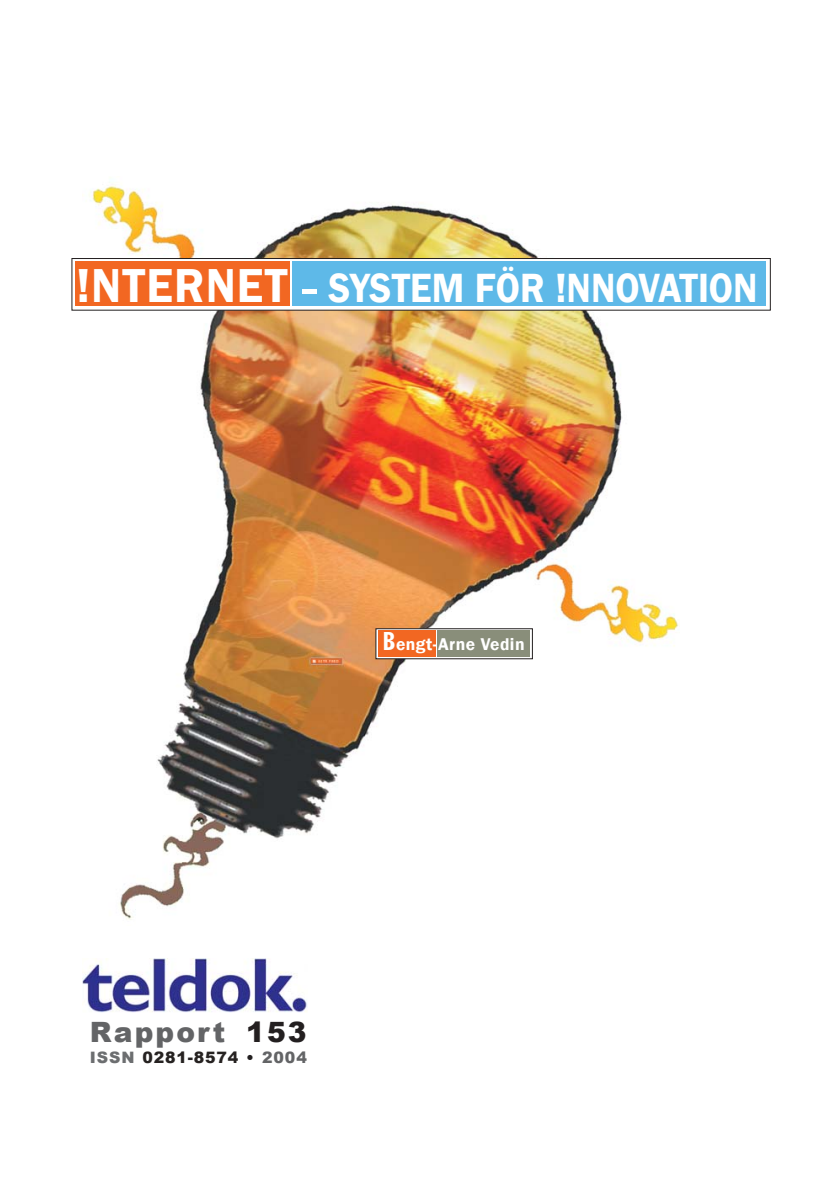
<style>
.page{position:relative;width:819px;height:1201px;background:#fff}
.page>*{position:absolute;margin:0;border:0;box-sizing:border-box;transform-origin:0 0}
.t1{font:42px "Franklin Gothic Demi";color:#fff;scale:1.5 1}
.t2{font:900 28px "Arial";letter-spacing:.075em;color:#636466}
.t3{font:17.5px "Franklin Gothic Demi";letter-spacing:.025em;color:#fff}
.t4{font:900 15.75px "Arial";letter-spacing:.05em;color:#262221}
.s1{font-size:49px}
.s2{font-family:"Franklin Goth MT Ext Condensed";font-size:24.5px}
.s3{color:#231f20}
.s4{color:#6c6e70}
.s5{color:#636466}
</style>
<div class="page">
<img style="left:83px;top:185px;width:596px;height:735px">
<img style="left:82px;top:958px;width:225px;height:54px">
<svg style="left:375px;top:628px;width:157px;height:31px"></svg>
<div style="left:378px;top:631px;width:57px;height:26px;background:#f26722"></div>
<div style="left:437px;top:631px;width:93px;height:26px;background:#898e7a"></div>
<div style="left:72px;top:258px;width:698px;height:52px;background:#fff;border:1px solid #231f20"></div>
<div style="left:292px;top:261px;width:473px;height:45px;background:#5eb9e8"></div>
<div style="left:75px;top:261px;width:214px;height:45px;background:#f26722"></div>
<p class="t1" style="left:76px;top:263px;width:455px"><span class="s1">!NTERNET</span> - SYSTEM FÖR !NNOVATION</p>
<p class="t3" style="left:383px;top:634px;width:143px"><span class="s2">B</span>engt-Arne Vedin</p>
<p class="t2" style="left:90px;top:1011px;width:218px">Rapport <span class="s3">153</span></p>
<p class="t4" style="left:90px;top:1045px;width:218px"><span class="s4">ISSN</span> 0281-8574 <span class="s3">•</span> <span class="s5">2004</span></p>
</div>
